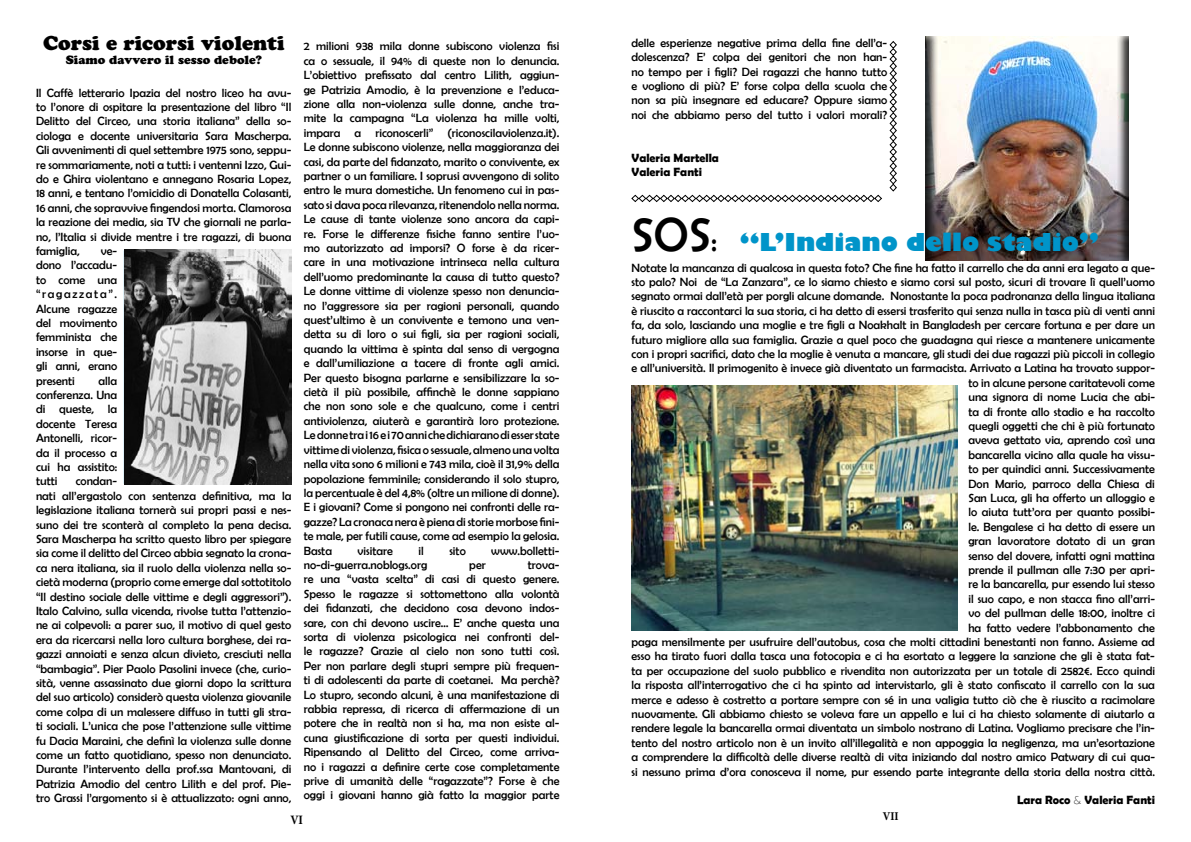
<style>
.page{position:relative;width:1191px;height:842px;background:#fff}
.page>*{position:absolute;margin:0;border:0;box-sizing:border-box;transform-origin:0 0}
.t1{font:800 24px "Gill Sans";color:#0094c9}
.t2{font:20px "Cooper Black Std";color:#000}
.t3{font:700 condensed 13px "Minion Pro";color:#000}
.t4{font:12px/14.4px "Berlin Sans FB";color:#000;text-align:justify}
.t5{font:700 12px/14.4px "Berlin Sans FB Demi";color:#000}
.t6{font:12px "Cooper Black Std";color:#000}
.t7{font:700 condensed 12px "Minion Pro";color:#000}
.s1{font-family:"Berlin Sans FB";font-weight:400;font-size:48px;color:#000}
.s2{font-family:"Berlin Sans FB";font-weight:400;font-size:30px;color:#000}
.s3{font-family:"Eras ITC";font-weight:300}
</style>
<div class="page">
<div style="left:916px;top:35px;width:222px;height:227px;background:#000;opacity:.8"></div>
<img style="left:124px;top:249px;width:168px;height:236px">
<svg style="left:631px;top:194px;width:251px;height:8px"></svg>
<svg style="left:889px;top:41px;width:8px;height:151px"></svg>
<img style="left:631px;top:386px;width:326px;height:245px">
<h2 class="t2" style="left:43px;top:31px;width:243px">Corsi e ricorsi violenti</h2>
<p class="t6" style="left:66px;top:53px;width:198px">Siamo davvero il sesso debole?</p>
<p class="t4" style="left:36px;top:85px;width:257px">Il Caffè letterario Ipazia del nostro liceo ha avu&shy;to l’onore di ospitare la presentazione del libro “Il Delitto del Circeo, una storia italiana” della so&shy;ciologa e docente universitaria Sara Mascherpa.<br>Gli avvenimenti di quel settembre 1975 sono, seppu&shy;re sommariamente, noti a tutti: i ventenni Izzo, Gui&shy;do e Ghira violentano e annegano Rosaria Lopez, 18 anni, e tentano l’omicidio di Donatella Colasanti, 16 anni, che sopravvive fingendosi morta. Clamorosa la reazione dei media, sia TV che giornali ne parla&shy;no, l’Italia si divide mentre i tre ragazzi, di buona famiglia,</p>
<p class="t4" style="left:36px;top:244px;width:83px;text-indent:65px">ve&shy;dono l’accadu&shy;to come una “ragazzata”.<br>Alcune ragazze del movimento femminista che insorse in que&shy;gli anni, erano presenti</p>
<p class="t4" style="left:36px;top:373px;width:83px;text-indent:63px">alla conferenza. Una di queste, la docente Teresa Antonelli, ricor&shy;da il processo a cui ha assistito: tutti</p>
<p class="t4" style="left:36px;top:474px;width:257px;text-align:left;text-indent:40px">condan-<br>nati all’ergastolo con sentenza definitiva, ma la legislazione italiana tornerà sui propri passi e nes&shy;suno dei tre sconterà al completo la pena decisa.<br>Sara Mascherpa ha scritto questo libro per spiegare sia come il delitto del Circeo abbia segnato la crona&shy;ca nera italiana, sia il ruolo della violenza nella so&shy;cietà moderna (proprio come emerge dal sottotitolo “Il destino sociale delle vittime e degli aggressori”).<br>Italo Calvino, sulla vicenda, rivolse tutta l’attenzio&shy;ne ai colpevoli: a parer suo, il motivo di quel gesto era da ricercarsi nella loro cultura borghese, dei ra&shy;gazzi annoiati e senza alcun divieto, cresciuti nella “bambagia”. Pier Paolo Pasolini invece (che, curio&shy;sità, venne assassinato due giorni dopo la scrittura del suo articolo) considerò questa violenza giovanile come colpa di un malessere diffuso in tutti gli stra&shy;ti sociali. L’unica che pose l’attenzione sulle vittime fu Dacia Maraini, che definì la violenza sulle donne come un fatto quotidiano, spesso non denunciato.<br>Durante l’intervento della prof.ssa Mantovani, di Patrizia Amodio del centro Lilith e del prof. Pie&shy;tro Grassi l’argomento si è attualizzato: ogni anno,</p>
<p class="t4" style="left:304px;top:39px;width:257px">2 milioni 938 mila donne subiscono violenza fisi ca o sessuale, il 94% di queste non lo denuncia.<br>L’obiettivo prefissato dal centro Lilith, aggiun&shy;ge Patrizia Amodio, è la prevenzione e l’educa&shy;zione alla non-violenza sulle donne, anche tra&shy;mite la campagna “La violenza ha mille volti, impara a riconoscerli” (riconoscilaviolenza.it).<br>Le donne subiscono violenze, nella maggioranza dei casi, da parte del fidanzato, marito o convivente, ex partner o un familiare. I soprusi avvengono di solito entro le mura domestiche. Un fenomeno cui in pas&shy;sato si dava poca rilevanza, ritenendolo nella norma.<br>Le cause di tante violenze sono ancora da capi&shy;re. Forse le differenze fisiche fanno sentire l’uo&shy;mo autorizzato ad imporsi? O forse è da ricer&shy;care in una motivazione intrinseca nella cultura dell’uomo predominante la causa di tutto questo?<br>Le donne vittime di violenze spesso non denuncia&shy;no l’aggressore sia per ragioni personali, quando quest’ultimo è un convivente e temono una ven&shy;detta su di loro o sui figli, sia per ragioni sociali, quando la vittima è spinta dal senso di vergogna e dall’umiliazione a tacere di fronte agli amici.<br>Per questo bisogna parlarne e sensibilizzare la so&shy;cietà il più possibile, affinchè le donne sappiano che non sono sole e che qualcuno, come i centri antiviolenza, aiuterà e garantirà loro protezione.<br>Le donne tra i 16 e i 70 anni che dichiarano di esser state vittime di violenza, fisica o sessuale, almeno una volta nella vita sono 6 milioni e 743 mila, cioè il 31,9% della popolazione femminile; considerando il solo stupro, la percentuale è del 4,8% (oltre un milione di donne).<br>E i giovani? Come si pongono nei confronti delle ra&shy;gazze? La cronaca nera è piena di storie morbose fini&shy;te male, per futili cause, come ad esempio la gelosia.<br>Basta</p>
<p class="t4" style="left:357px;top:543px;width:37px">visitare</p>
<p class="t4" style="left:418px;top:543px;width:7px">il</p>
<p class="t4" style="left:449px;top:543px;width:18px">sito</p>
<p class="t4" style="left:491px;top:543px;width:70px">www.bolletti-</p>
<p class="t4" style="left:304px;top:557px;width:125px">no-di-guerra.noblogs.org</p>
<p class="t4" style="left:469px;top:557px;width:18px">per</p>
<p class="t4" style="left:304px;top:557px;width:257px;text-indent:224px">trova&shy;re una “vasta scelta” di casi di questo genere.<br>Spesso le ragazze si sottomettono alla volontà dei fidanzati, che decidono cosa devono indos&shy;sare, con chi devono uscire… E’ anche questa una sorta di violenza psicologica nei confronti del&shy;le ragazze? Grazie al cielo non sono tutti così.<br>Per non parlare degli stupri sempre più frequen&shy;ti di adolescenti da parte di coetanei. Ma perchè?<br>Lo stupro, secondo alcuni, è una manifestazione di rabbia repressa, di ricerca di affermazione di un potere che in realtà non si ha, ma non esiste al&shy;cuna giustificazione di sorta per questi individui.<br>Ripensando al Delitto del Circeo, come arriva&shy;no i ragazzi a definire certe cose completamente prive di umanità delle “ragazzate”? Forse è che oggi i giovani hanno già fatto la maggior parte</p>
<p class="t4" style="left:631px;top:35px;width:257px">delle esperienze negative prima della fine dell’a&shy;dolescenza? E’ colpa dei genitori che non han&shy;no tempo per i figli? Dei ragazzi che hanno tutto e vogliono di più? E’ forse colpa della scuola che non sa più insegnare ed educare? Oppure siamo noi che abbiamo perso del tutto i valori morali?</p>
<p class="t5" style="left:631px;top:150px;width:89px">Valeria Martella<br>Valeria Fanti</p>
<h1 class="t1" style="left:631px;top:227px;width:469px"><span class="s1">SOS</span><span class="s2">:</span> “L’Indiano dello stadio”</h1>
<p class="t4" style="left:631px;top:260px;width:525px;text-align:right">Notate la mancanza di qualcosa in questa foto? Che fine ha fatto il carrello che da anni era legato a que&shy;sto palo? Noi de “La Zanzara”, ce lo siamo chiesto e siamo corsi sul posto, sicuri di trovare lì quell’uomo segnato ormai dall’età per porgli alcune domande. Nonostante la poca padronanza della lingua italiana è riuscito a raccontarci la sua storia, ci ha detto di essersi trasferito qui senza nulla in tasca più di venti anni fa, da solo, lasciando una moglie e tre figli a Noakhalt in Bangladesh per cercare fortuna e per dare un futuro migliore alla sua famiglia. Grazie a quel poco che guadagna qui riesce a mantenere unicamente con i propri sacrifici, dato che la moglie è venuta a mancare, gli studi dei due ragazzi più piccoli in collegio e all’università. Il primogenito è invece già diventato un farmacista. Arrivato a Latina ha trovato suppor&shy;to in alcune persone caritatevoli come<br>una signora di nome Lucia che abi-<br>ta di fronte allo stadio e ha raccolto<br>quegli oggetti che chi è più fortunato<br>aveva gettato via, aprendo così una<br>bancarella vicino alla quale ha vissu-<br>to per quindici anni. Successivamente<br>Don Mario, parroco della Chiesa di<br>San Luca, gli ha offerto un alloggio e<br>lo aiuta tutt’ora per quanto possibi-<br>le. Bengalese ci ha detto di essere un<br>gran lavoratore dotato di un gran<br>senso del dovere, infatti ogni mattina<br>prende il pullman alle 7:30 per apri-<br>re la bancarella, pur essendo lui stesso<br>il suo capo, e non stacca fino all’arri-<br>vo del pullman delle 18:00, inoltre ci<br>ha fatto vedere l’abbonamento che<br>paga mensilmente per usufruire dell’autobus, cosa che molti cittadini benestanti non fanno. Assieme ad esso ha tirato fuori dalla tasca una fotocopia e ci ha esortato a leggere la sanzione che gli è stata fat&shy;ta per occupazione del suolo pubblico e rivendita non autorizzata per un totale di 2582€. Ecco quindi la risposta all’interrogativo che ci ha spinto ad intervistarlo, gli è stato confiscato il carrello con la sua merce e adesso è costretto a portare sempre con sé in una valigia tutto ciò che è riuscito a racimolare nuovamente. Gli abbiamo chiesto se voleva fare un appello e lui ci ha chiesto solamente di aiutarlo a rendere legale la bancarella ormai diventata un simbolo nostrano di Latina. Vogliamo precisare che l’in&shy;tento del nostro articolo non è un invito all’illegalità e non appoggia la negligenza, ma un’esortazione a comprendere la difficoltà delle diverse realtà di vita iniziando dal nostro amico Patwary di cui qua&shy;si nessuno prima d’ora conosceva il nome, pur essendo parte integrante della storia della nostra città.</p>
<p class="t5" style="left:1017px;top:793px;width:139px">Lara Roco <span class="s3">&amp;</span> Valeria Fanti</p>
<p class="t3" style="left:290px;top:810px;width:14px">VI</p>
<p class="t7" style="left:883px;top:808px;width:17px">VII</p>
</div>
